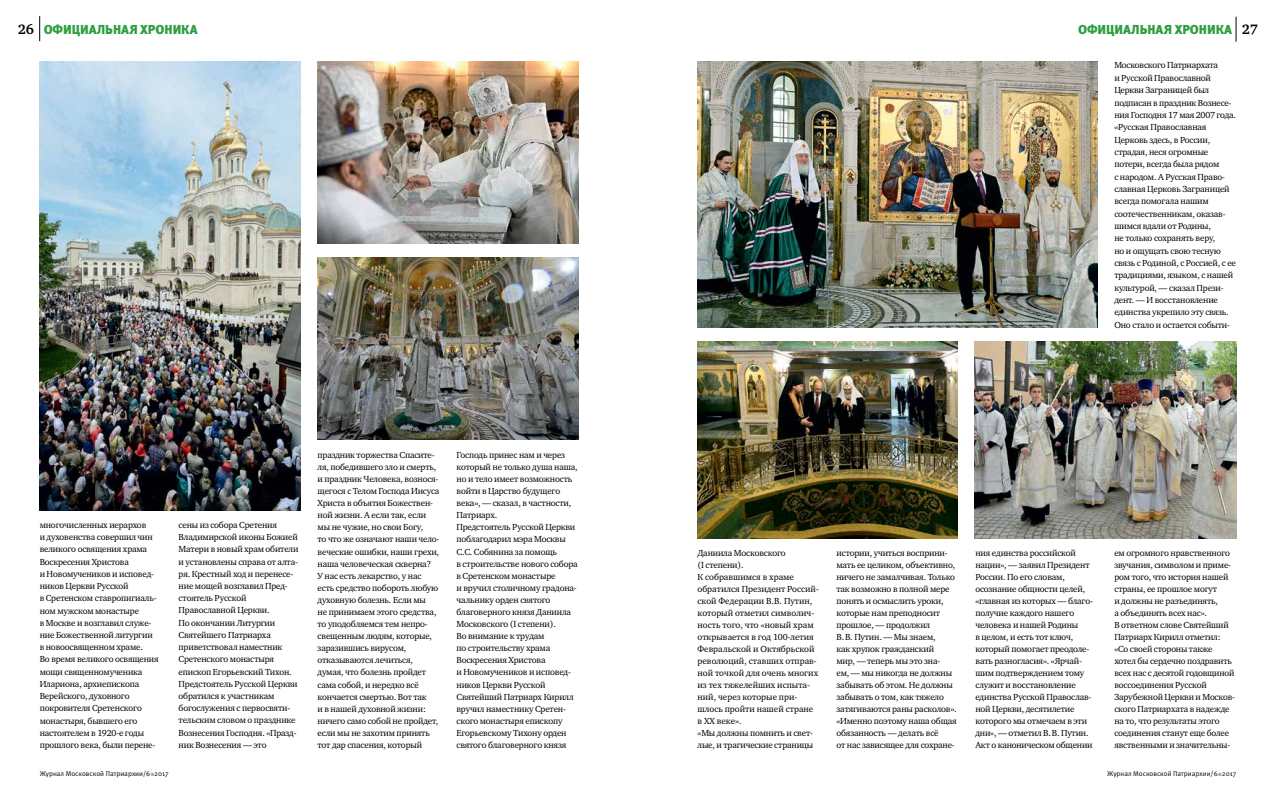
<style>
.page{position:relative;width:1276px;height:794px;background:#fff}
.page>*{position:absolute;margin:0;border:0;box-sizing:border-box;transform-origin:0 0}
.t1{font:900 13px "Meta Pro";letter-spacing:-.005em;color:#2f9e41}
.t2{font:9px/12px "Charter ITC";letter-spacing:-.02em;color:#000}
.t3{font:9px/12px "Charter ITC";color:#000}
.t4{font:7px "Meta Pro";color:#000}
.s1{font-family:"Charter ITC";font-weight:700;font-size:14px;color:#000}
</style>
<div class="page">
<svg style="left:39px;top:16px;width:1px;height:25px"></svg>
<svg style="left:1235px;top:17px;width:1px;height:25px"></svg>
<img style="left:39px;top:62px;width:261px;height:448px">
<img style="left:317px;top:258px;width:261px;height:182px">
<img style="left:697px;top:62px;width:400px;height:266px">
<img style="left:697px;top:342px;width:261px;height:196px">
<img style="left:317px;top:62px;width:261px;height:182px">
<img style="left:975px;top:342px;width:261px;height:196px">
<h1 class="t1" style="left:18px;top:21px;width:181px"><span class="s1">26</span> ОФИЦИАЛЬНАЯ ХРОНИКА</h1>
<p class="t2" style="left:40px;top:519px;width:121px">многочисленных иерархов<br>и духовенства совершил чин великого освящения храма<br>Воскресения Христова<br>и Новомучеников и исповед&shy;ников Церкви Русской<br>в Сретенском ставропигиаль&shy;ном мужском монастыре<br>в Москве и возглавил служе&shy;ние Божественной литургии в новоосвященном храме.<br>Во время великого освящения мощи священномученика<br>Илариона, архиепископа<br>Верейского, духовного покровителя Сретенского монастыря, бывшего его настоятелем в 1920-е годы прошлого века, были перене-</p>
<p class="t2" style="left:179px;top:518px;width:121px">сены из собора Сретения<br>Владимирской иконы Божией<br>Матери в новый храм обители и установлены справа от алта&shy;ря. Крестный ход и перенесе&shy;ние мощей возглавил Пред&shy;стоятель Русской<br>Православной Церкви.<br>По окончании Литургии<br>Святейшего Патриарха приветствовал наместник<br>Сретенского монастыря епископ Егорьевский Тихон.<br>Предстоятель Русской Церкви обратился к участникам богослужения с первосвяти&shy;тельским словом о празднике<br>Вознесения Господня. «Празд&shy;ник Вознесения — это</p>
<p class="t4" style="left:40px;top:769px;width:131px">Журнал Московской Патриархии/6 2017</p>
<p class="t2" style="left:317px;top:448px;width:123px">праздник торжества Спасите&shy;ля, победившего зло и смерть, и праздник Человека, вознося&shy;щегося с Телом Господа Иисуса<br>Христа в объятия Божествен&shy;ной жизни. А если так, если мы не чужие, но свои Богу,<br>то что же означают наши чело&shy;веческие ошибки, наши грехи, наша человеческая скверна?<br>У нас есть лекарство, у нас есть средство побороть любую духовную болезнь. Если мы<br>не принимаем этого средства, то уподобляемся тем непро&shy;свещенным людям, которые, заразившись вирусом, отказываются лечиться, думая, что болезнь пройдет сама собой, и нередко всё кончается смертью. Вот так<br>и в нашей духовной жизни: ничего само собой не пройдет, если мы не захотим принять тот дар спасения, который</p>
<p class="t2" style="left:456px;top:449px;width:123px">Господь принес нам и через который не только душа наша, но и тело имеет возможность войти в Царство будущего века», — сказал, в частности,<br>Патриарх.<br>Предстоятель Русской Церкви поблагодарил мэра Москвы<br>С.С. Собянина за помощь<br>в строительстве нового собора в Сретенском монастыре<br>и вручил столичному градона&shy;чальнику орден святого благоверного князя Даниила<br>Московского (I степени).<br>Во внимание к трудам<br>по строительству храма<br>Воскресения Христова<br>и Новомучеников и исповед&shy;ников Церкви Русской<br>Святейший Патриарх Кирилл вручил наместнику Сретен&shy;ского монастыря епископу<br>Егорьевскому Тихону орден святого благоверного князя</p>
<h1 class="t1" style="left:1078px;top:21px;width:181px">ОФИЦИАЛЬНАЯ ХРОНИКА <span class="s1">27</span></h1>
<p class="t2" style="left:1114px;top:59px;width:123px;line-height:12.3px">Московского Патриархата<br>и Русской Православной<br>Церкви Заграницей был подписан в праздник Вознесе&shy;ния Господня 17 мая 2007 года. «Русская Православная<br>Церковь здесь, в России, страдая, неся огромные потери, всегда была рядом<br>с народом. А Русская Право&shy;славная Церковь Заграницей всегда помогала нашим соотечественникам, оказав&shy;шимся вдали от Родины,<br>не только сохранять веру,<br>но и ощущать свою тесную связь с Родиной, с Россией, с ее традициями, языком, с нашей культурой, — сказал Прези&shy;дент. — И восстановление единства укрепило эту связь.<br>Оно стало и остается событи-</p>
<p class="t3" style="left:697px;top:547px;width:123px">Даниила Московского<br>(I степени).<br>К собравшимся в храме обратился Президент Россий&shy;ской Федерации В.В. Путин, который отметил символич&shy;ность того, что «новый храм открывается в год 100-летия<br>Февральской и Октябрьской революций, ставших отправ&shy;ной точкой для очень многих из тех тяжелейших испыта&shy;ний, через которые при&shy;шлось пройти нашей стране в XX веке».<br>«Мы должны помнить и свет&shy;лые, и трагические страницы</p>
<p class="t2" style="left:836px;top:547px;width:122px">истории, учиться восприни&shy;мать ее целиком, объективно, ничего не замалчивая. Только так возможно в полной мере понять и осмыслить уроки, которые нам преподносит прошлое, — продолжил<br>В.В. Путин. — Мы знаем,<br>как хрупок гражданский<br>мир, — теперь мы это зна-<br>ем, — мы никогда не должны забывать об этом. Не должны забывать о том, как тяжело затягиваются раны расколов». «Именно поэтому наша общая обязанность — делать всё<br>от нас зависящее для сохране-</p>
<p class="t2" style="left:975px;top:547px;width:119px">ния единства российской нации», — заявил Президент<br>России. По его словам, осознание общности целей, «главная из которых — благо&shy;получие каждого нашего человека и нашей Родины<br>в целом, и есть тот ключ, который помогает преодоле&shy;вать разногласия». «Ярчай&shy;шим подтверждением тому служит и восстановление единства Русской Православ&shy;ной Церкви, десятилетие которого мы отмечаем в эти дни», — отметил В.В. Путин.<br>Акт о каноническом общении</p>
<p class="t2" style="left:1114px;top:546px;width:122px">ем огромного нравственного звучания, символом и приме&shy;ром того, что история нашей страны, ее прошлое могут<br>и должны не разъединять,<br>а объединять всех нас».<br>В ответном слове Святейший<br>Патриарх Кирилл отметил: «Со своей стороны также хотел бы сердечно поздравить всех нас с десятой годовщиной воссоединения Русской<br>Зарубежной Церкви и Москов&shy;ского Патриархата в надежде на то, что результаты этого соединения станут еще более явственными и значительны-</p>
<p class="t4" style="left:1107px;top:769px;width:131px">Журнал Московской Патриархии/6 2017</p>
</div>
